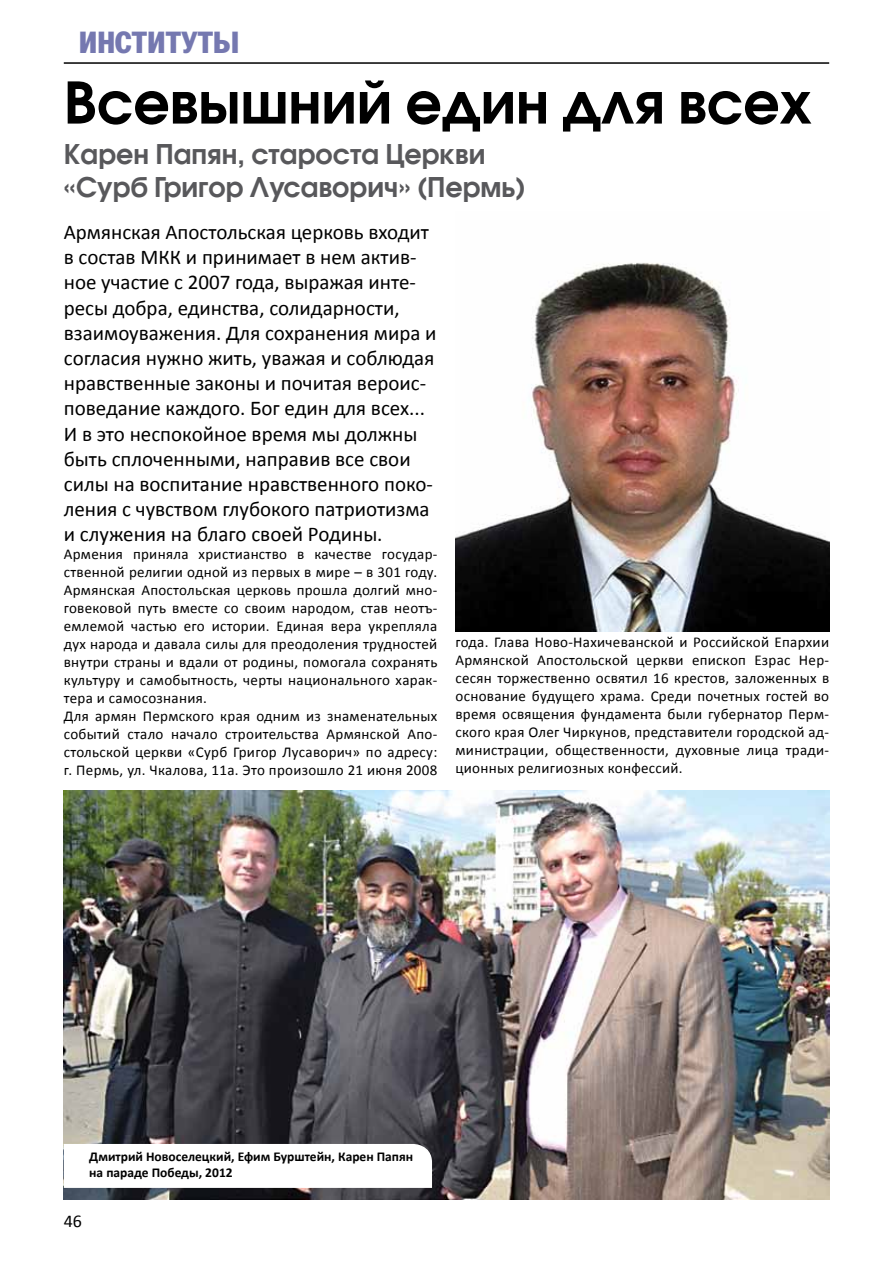
<style>
.page{position:relative;width:893px;height:1263px;background:#fff}
.page>*{position:absolute;margin:0;border:0;box-sizing:border-box;transform-origin:0 0}
.t1{font:700 57px "Avant Garde Gothic C";color:#000}
.t2{font:30px "Fagot Condensed";color:#7578b0}
.t3{font:700 27px/32.4px "Avant Garde Gothic C";color:#58585b}
.t4{font:21px/25.2px "Calibri";color:#000}
.t5{font:18px "Calibri";color:#000}
.t6{font:15px/18px "Calibri";letter-spacing:.02em;color:#000}
.t7{font:700 13.5px/16.2px "Calibri";color:#000}
</style>
<div class="page">
<hr style="left:64px;top:62px;width:765px;height:2px;background:#000">
<img style="left:455px;top:262px;width:374px;height:369px">
<img style="left:64px;top:791px;width:765px;height:408px">
<svg style="left:63px;top:1143px;width:370px;height:45px"></svg>
<h2 class="t2" style="left:79px;top:25px;width:162px">ИНСТИТУТЫ</h2>
<h1 class="t1" style="left:64px;top:68px;width:749px">Всевышний един для всех</h1>
<h3 class="t3" style="left:64px;top:138px;width:464px">Карен Папян, староста Церкви «Сурб Григор Лусаворич» (Пермь)</h3>
<p class="t4" style="left:64px;top:218px;width:374px">Армянская Апостольская церковь входит в состав МКК и принимает в нем актив&shy;ное участие с 2007 года, выражая инте&shy;ресы добра, единства, солидарности, взаимоуважения. Для сохранения мира и согласия нужно жить, уважая и соблюдая нравственные законы и почитая вероис&shy;поведание каждого. Бог един для всех...<br>И в это неспокойное время мы должны быть сплоченными, направив все свои силы на воспитание нравственного поко&shy;ления с чувством глубокого патриотизма и служения на благо своей Родины.</p>
<p class="t6" style="left:64px;top:545px;width:375px">Армения приняла христианство в качестве государ&shy;ственной религии одной из первых в мире – в 301 году.<br>Армянская Апостольская церковь прошла долгий мно&shy;говековой путь вместе со своим народом, став неотъ&shy;емлемой частью его истории. Единая вера укрепляла дух народа и давала силы для преодоления трудностей внутри страны и вдали от родины, помогала сохранять культуру и самобытность, черты национального харак&shy;тера и самосознания.<br>Для армян Пермского края одним из знаменательных событий стало начало строительства Армянской Апо&shy;стольской церкви «Сурб Григор Лусаворич» по адресу: г. Пермь, ул. Чкалова, 11а. Это произошло 21 июня 2008</p>
<p class="t6" style="left:455px;top:632px;width:375px;text-align:justify">года. Глава Ново-Нахичеванской и Российской Епархии Армянской Апостольской церкви епископ Езрас Нер&shy;сесян торжественно освятил 16 крестов, заложенных в основание будущего храма. Среди почетных гостей во время освящения фундамента были губернатор Перм&shy;ского края Олег Чиркунов, представители городской ад&shy;министрации, общественности, духовные лица тради&shy;ционных религиозных конфессий.</p>
<p class="t7" style="left:89px;top:1148px;width:325px">Дмитрий Новоселецкий, Ефим Бурштейн, Карен Папян на параде Победы, 2012</p>
<p class="t5" style="left:64px;top:1210px;width:20px">46</p>
</div>
